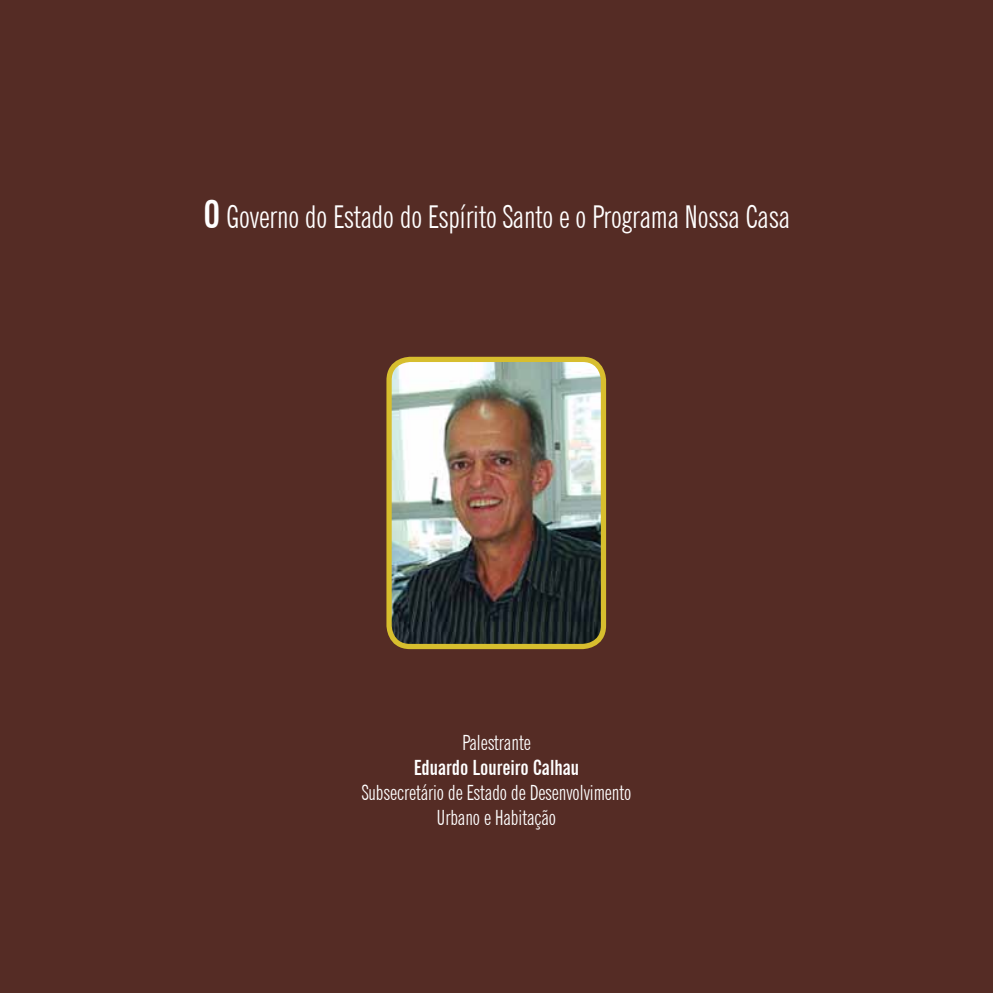
<style>
.page{position:relative;width:993px;height:993px;background:#fff}
.page>*{position:absolute;margin:0;border:0;box-sizing:border-box;transform-origin:0 0}
.t1{font:extra-condensed 31.5px "News Gothic BT";color:#fff}
.t2{font:extra-condensed 21px/25.2px "News Gothic BT";color:#fff;text-align:center}
.t3{font:700 extra-condensed 21px "News Gothic BT";color:#fff}
.s1{font-weight:700;font-size:38.5px}
</style>
<div class="page">
<div style="left:0;top:0;width:992px;height:992px;background:#552c25"></div>
<img style="left:392px;top:362px;width:208px;height:281px">
<div style="left:386px;top:356px;width:220px;height:293px;border:5px solid #d7be2e;border-radius:21px"></div>
<h1 class="t1" style="left:203px;top:197px;width:588px"><span class="s1">O</span> Governo do Estado do Espírito Santo e o Programa Nossa Casa</h1>
<p class="t2" style="left:462px;top:729px;width:70px">Palestrante</p>
<p class="t3" style="left:413px;top:754px;width:167px">Eduardo Loureiro Calhau</p>
<p class="t2" style="left:361px;top:779px;width:271px">Subsecretário de Estado de Desenvolvimento<br>Urbano e Habitação</p>
</div>
